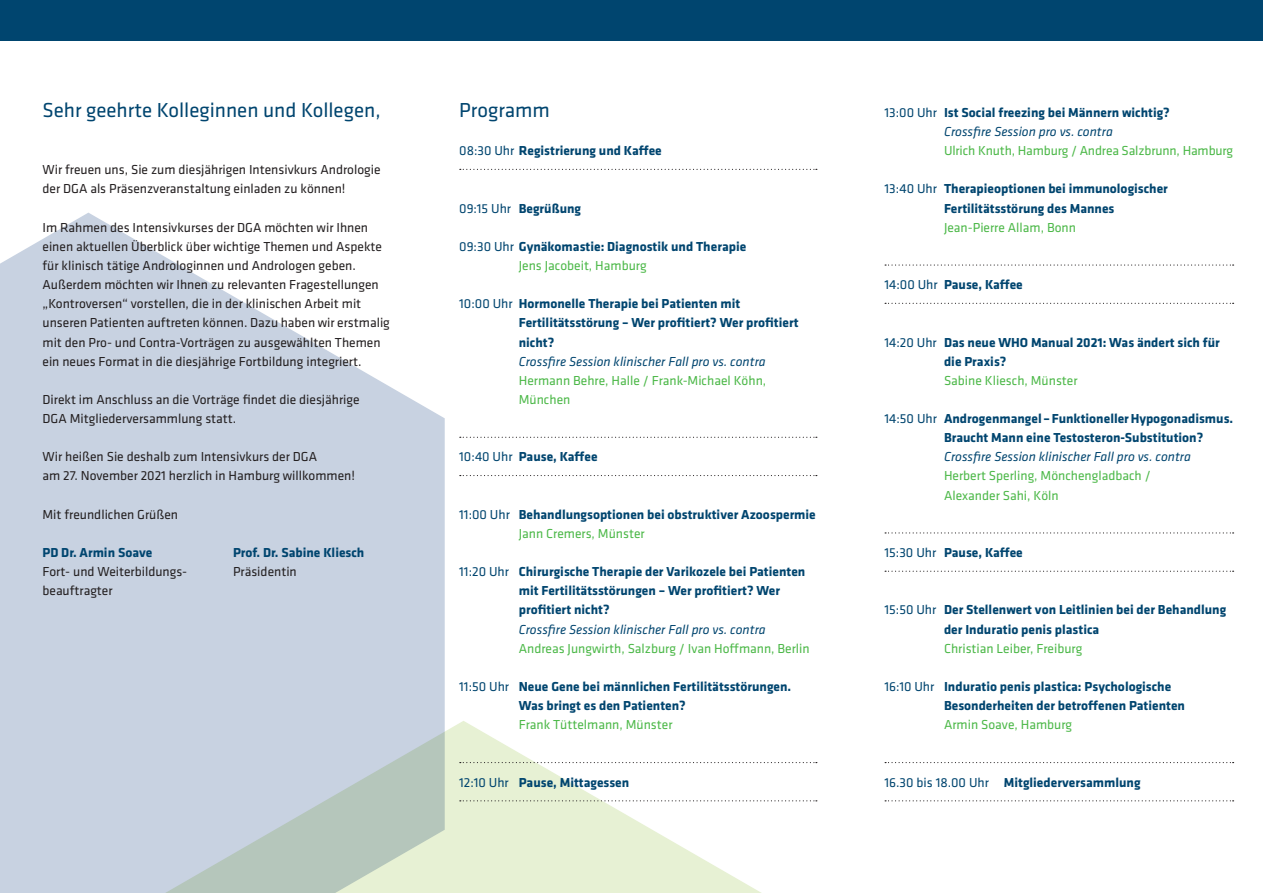
<style>
.page{position:relative;width:1263px;height:893px;background:#fff}
.page>*{position:absolute;margin:0;border:0;box-sizing:border-box;transform-origin:0 0}
.t1{font:21px "Klavika Basic";color:#00456f}
.t2{font:700 13.5px/19.2px "Klavika Basic";color:#00456f}
.t3{font:13.5px/19.2px "Klavika Basic";color:#231f20}
.t4{font:13.5px/19.2px "Klavika Basic";color:#4cb848}
.t5{font:italic 13.5px "Klavika Basic";color:#00456f}
.s1{font-weight:400}
.s2{font-weight:400;color:#4cb848}
.s3{font-weight:400;font-style:italic}
</style>
<div class="page">
<div style="left:0;top:0;width:1263px;height:40px;background:#00456f"></div>
<svg style="left:0;top:213px;width:445px;height:680px;fill:#c8d2e1"></svg>
<svg style="left:107px;top:721px;width:711px;height:172px"></svg>
<svg style="left:460px;top:169px;width:357px;height:1px"></svg>
<svg style="left:460px;top:437px;width:357px;height:1px"></svg>
<svg style="left:460px;top:475px;width:357px;height:1px"></svg>
<svg style="left:460px;top:762px;width:357px;height:1px"></svg>
<svg style="left:460px;top:800px;width:357px;height:1px"></svg>
<svg style="left:885px;top:264px;width:349px;height:2px"></svg>
<svg style="left:885px;top:303px;width:349px;height:1px"></svg>
<svg style="left:885px;top:532px;width:349px;height:1px"></svg>
<svg style="left:885px;top:571px;width:349px;height:1px"></svg>
<svg style="left:885px;top:762px;width:349px;height:1px"></svg>
<svg style="left:885px;top:800px;width:349px;height:1px"></svg>
<h1 class="t1" style="left:43px;top:96px;width:340px">Sehr geehrte Kolleginnen und Kollegen,</h1>
<p class="t3" style="left:43px;top:160px;width:340px">Wir freuen uns, Sie zum diesjährigen Intensivkurs Andrologie der DGA als Präsenzveranstaltung einladen zu können!</p>
<p class="t3" style="left:43px;top:217px;width:349px">Im Rahmen des Intensivkurses der DGA möchten wir Ihnen einen aktuellen Überblick über wichtige Themen und Aspekte für klinisch tätige Androloginnen und Andrologen geben.<br>Außerdem möchten wir Ihnen zu relevanten Fragestellungen „Kontroversen“ vorstellen, die in der klinischen Arbeit mit unseren Patienten auftreten können. Dazu haben wir erstmalig mit den Pro- und Contra-Vorträgen zu ausgewählten Themen ein neues Format in die diesjährige Fortbildung integriert.</p>
<p class="t3" style="left:43px;top:389px;width:319px">Direkt im Anschluss an die Vorträge findet die diesjährige<br>DGA Mitgliederversammlung statt.</p>
<p class="t3" style="left:43px;top:447px;width:314px">Wir heißen Sie deshalb zum Intensivkurs der DGA<br>am 27. November 2021 herzlich in Hamburg willkommen!</p>
<p class="t3" style="left:43px;top:504px;width:137px">Mit freundlichen Grüßen</p>
<p class="t2" style="left:43px;top:542px;width:111px">PD Dr. Armin Soave</p>
<p class="t2" style="left:233px;top:542px;width:133px">Prof. Dr. Sabine Kliesch</p>
<p class="t3" style="left:43px;top:562px;width:146px">Fort- und Weiterbildungs-</p>
<p class="t3" style="left:233px;top:562px;width:65px">Präsidentin</p>
<p class="t3" style="left:43px;top:581px;width:72px">beauftragter</p>
<h1 class="t1" style="left:459px;top:96px;width:92px">Programm</h1>
<p class="t2" style="left:459px;top:141px;width:204px"><span class="s1">08:30 Uhr</span> Registrierung und Kaffee</p>
<p class="t2" style="left:459px;top:198px;width:123px"><span class="s1">09:15 Uhr</span> Begrüßung</p>
<p class="t2" style="left:519px;top:236px;width:229px;text-indent:-60px"><span class="s1">09:30 Uhr</span> Gynäkomastie: Diagnostik und Therapie<br><span class="s2">Jens Jacobeit, Hamburg</span></p>
<p class="t2" style="left:519px;top:294px;width:281px;text-indent:-60px"><span class="s1">10:00 Uhr</span> Hormonelle Therapie bei Patienten mit<br>Fertilitätsstörung – Wer profitiert? Wer profitiert nicht?</p>
<p class="t5" style="left:519px;top:353px;width:248px">Crossfire Session klinischer Fall pro vs. contra</p>
<p class="t4" style="left:519px;top:370px;width:249px">Hermann Behre, Halle / Frank-Michael Köhn,<br>München</p>
<p class="t2" style="left:459px;top:447px;width:140px"><span class="s1">10:40 Uhr</span> Pause, Kaffee</p>
<p class="t2" style="left:519px;top:504px;width:299px;text-indent:-60px"><span class="s1">11:00 Uhr</span> Behandlungsoptionen bei obstruktiver Azoospermie<br><span class="s2">Jann Cremers, Münster</span></p>
<p class="t2" style="left:519px;top:561px;width:288px;text-indent:-60px"><span class="s1">11:20 Uhr</span> Chirurgische Therapie der Varikozele bei Patienten mit Fertilitätsstörungen – Wer profitiert? Wer profitiert nicht?</p>
<p class="t5" style="left:519px;top:621px;width:248px">Crossfire Session klinischer Fall pro vs. contra</p>
<p class="t4" style="left:519px;top:638px;width:292px">Andreas Jungwirth, Salzburg / Ivan Hoffmann, Berlin</p>
<p class="t2" style="left:519px;top:676px;width:274px;text-indent:-60px"><span class="s1">11:50 Uhr</span> Neue Gene bei männlichen Fertilitätsstörungen.<br>Was bringt es den Patienten?</p>
<p class="t4" style="left:519px;top:715px;width:155px">Frank Tüttelmann, Münster</p>
<p class="t2" style="left:459px;top:772px;width:172px"><span class="s1">12:10 Uhr</span> Pause, Mittagessen</p>
<p class="t2" style="left:884px;top:102px;width:287px;text-align:center"><span class="s1">13:00 Uhr</span> Ist Social freezing bei Männern wichtig?<br><span class="s3">Crossfire Session pro vs. contra</span></p>
<p class="t4" style="left:944px;top:141px;width:291px">Ulrich Knuth, Hamburg / Andrea Salzbrunn, Hamburg</p>
<p class="t2" style="left:884px;top:179px;width:285px;text-align:center"><span class="s1">13:40 Uhr</span> Therapieoptionen bei immunologischer<br>Fertilitätsstörung des Mannes</p>
<p class="t4" style="left:944px;top:217px;width:133px">Jean-Pierre Allam, Bonn</p>
<p class="t2" style="left:884px;top:274px;width:140px"><span class="s1">14:00 Uhr</span> Pause, Kaffee</p>
<p class="t2" style="left:944px;top:332px;width:277px;text-indent:-60px"><span class="s1">14:20 Uhr</span> Das neue WHO Manual 2021: Was ändert sich für die Praxis?</p>
<p class="t4" style="left:944px;top:370px;width:135px">Sabine Kliesch, Münster</p>
<p class="t2" style="left:944px;top:408px;width:291px;text-indent:-60px"><span class="s1">14:50 Uhr</span> Androgenmangel – Funktioneller Hypogonadismus.<br>Braucht Mann eine Testosteron-Substitution?</p>
<p class="t5" style="left:944px;top:448px;width:248px">Crossfire Session klinischer Fall pro vs. contra</p>
<p class="t4" style="left:944px;top:466px;width:208px">Herbert Sperling, Mönchengladbach /<br>Alexander Sahi, Köln</p>
<p class="t2" style="left:884px;top:542px;width:140px"><span class="s1">15:30 Uhr</span> Pause, Kaffee</p>
<p class="t2" style="left:944px;top:600px;width:284px;text-indent:-60px"><span class="s1">15:50 Uhr</span> Der Stellenwert von Leitlinien bei der Behandlung der Induratio penis plastica</p>
<p class="t4" style="left:944px;top:638px;width:140px">Christian Leiber, Freiburg</p>
<p class="t2" style="left:944px;top:676px;width:242px;text-indent:-60px"><span class="s1">16:10 Uhr</span> Induratio penis plastica: Psychologische<br>Besonderheiten der betroffenen Patienten</p>
<p class="t4" style="left:944px;top:715px;width:130px">Armin Soave, Hamburg</p>
<p class="t2" style="left:884px;top:772px;width:257px"><span class="s1">16.30 bis 18.00 Uhr</span> Mitgliederversammlung</p>
</div>
